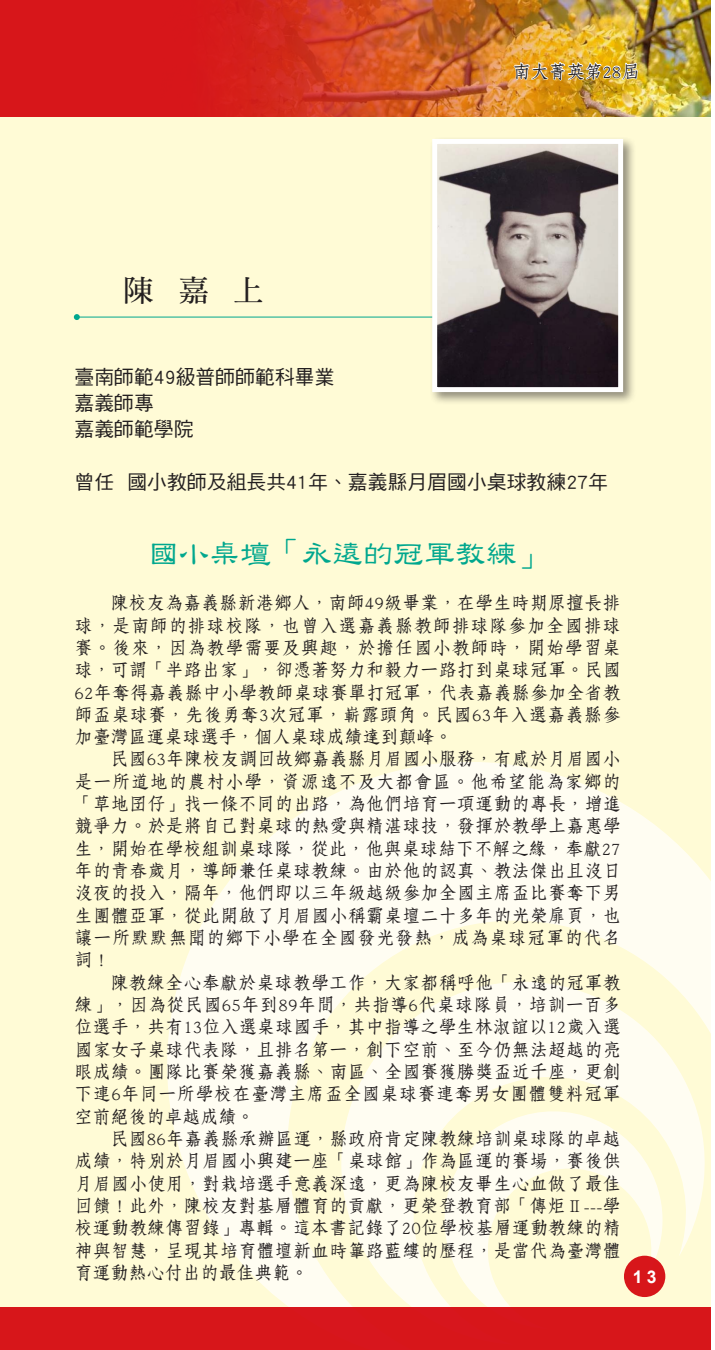
<style>
.page{position:relative;width:715px;height:1350px;background:#fff}
.page>*{position:absolute;margin:0;border:0;box-sizing:border-box;transform-origin:0 0}
.t1{font:30.97px "DF Li Shu Std W5";color:#00a78e}
.t2{font:29.75px "DF Ming Std W7";color:#231f20}
.t3{font:19.78px/26.1px "DF Hei Std W5";color:#231f20}
.t4{font:18.03px/22.4px "DF Fang Song Std W6";letter-spacing:.01em;color:#231f20;text-align:justify}
.t5{font:700 17.5px "Arial";color:#fff}
</style>
<div class="page">
<div style="left:0;top:0;width:709px;height:1349px;background:#fffbd6"></div>
<img style="left:0;top:0;width:709px;height:117px">
<svg style="left:167px;top:718px;width:544px;height:631px;fill:#fffdf2"></svg>
<svg style="left:315px;top:956px;width:396px;height:388px;fill:#fffdf2"></svg>
<svg style="left:429px;top:1095px;width:239px;height:212px"></svg>
<div style="left:0;top:1307px;width:709px;height:42px;background:#d7171f"></div>
<div style="left:623px;top:1255px;width:42px;height:41px;background:#d7171f;border-radius:50%"></div>
<hr style="left:76px;top:317px;width:377px;height:1px;background:#00a78e">
<svg style="left:74px;top:314px;width:6px;height:6px"></svg>
<div style="left:429px;top:136px;width:207px;height:269px;background:#231f20;opacity:.5"></div>
<img style="left:438px;top:145px;width:179px;height:241px">
<div style="left:432px;top:139px;width:191px;height:253px;border:5px solid #fff"></div>
<img style="left:512px;top:31px;width:126px;height:66px">
<h2 class="t2" style="left:124px;top:275px;width:140px">陳 嘉 上</h2>
<p class="t4" style="left:512px;top:60px;width:128px">南大菁英第28屆</p>
<p class="t3" style="left:74px;top:364px;width:261px">臺南師範49級普師師範科畢業嘉義師專<br>嘉義師範學院</p>
<p class="t3" style="left:74px;top:468px;width:535px">曾任 國小教師及組長共41年、嘉義縣月眉國小桌球教練27年</p>
<h1 class="t1" style="left:148px;top:537px;width:401px">國小桌壇「永遠的冠軍教練」</h1>
<p class="t4" style="left:74px;top:591px;width:547px;text-indent:36px">陳校友為嘉義縣新港鄉人，南師49級畢業，在學生時期原擅長排球，是南師的排球校隊，也曾入選嘉義縣教師排球隊參加全國排球賽。後來，因為教學需要及興趣，於擔任國小教師時，開始學習桌球，可謂「半路出家」，卻憑著努力和毅力一路打到桌球冠軍。民國62年奪得嘉義縣中小學教師桌球賽單打冠軍，代表嘉義縣參加全省教師盃桌球賽，先後勇奪3次冠軍，嶄露頭角。民國63年入選嘉義縣參加臺灣區運桌球選手，個人桌球成績達到顛峰。</p>
<p class="t4" style="left:74px;top:747px;width:547px;text-indent:36px">民國63年陳校友調回故鄉嘉義縣月眉國小服務，有感於月眉國小是一所道地的農村小學，資源遠不及大都會區。他希望能為家鄉的「草地囝仔」找一條不同的出路，為他們培育一項運動的專長，增進競爭力。於是將自己對桌球的熱愛與精湛球技，發揮於教學上嘉惠學生，開始在學校組訓桌球隊，從此，他與桌球結下不解之緣，奉獻27年的青春歲月，導師兼任桌球教練。由於他的認真、教法傑出且沒日沒夜的投入，隔年，他們即以三年級越級參加全國主席盃比賽奪下男生團體亞軍，從此開啟了月眉國小稱霸桌壇二十多年的光榮扉頁，也讓一所默默無聞的鄉下小學在全國發光發熱，成為桌球冠軍的代名詞！</p>
<p class="t4" style="left:74px;top:970px;width:547px;text-indent:36px">陳教練全心奉獻於桌球教學工作，大家都稱呼他「永遠的冠軍教練」，因為從民國65年到89年間，共指導6代桌球隊員，培訓一百多位選手，共有13位入選桌球國手，其中指導之學生林淑誼以12歲入選國家女子桌球代表隊，且排名第一，創下空前、至今仍無法超越的亮眼成績。團隊比賽榮獲嘉義縣、南區、全國賽獲勝獎盃近千座，更創下連6年同一所學校在臺灣主席盃全國桌球賽連奪男女團體雙料冠軍空前絕後的卓越成績。</p>
<p class="t4" style="left:74px;top:1127px;width:547px;text-indent:36px">民國86年嘉義縣承辦區運，縣政府肯定陳教練培訓桌球隊的卓越成績，特別於月眉國小興建一座「桌球館」作為區運的賽場，賽後供月眉國小使用，對栽培選手意義深遠，更為陳校友畢生心血做了最佳回饋！此外，陳校友對基層體育的貢獻，更榮登教育部「傳炬Ⅱ---學校運動教練傳習錄」專輯。這本書記錄了20位學校基層運動教練的精神與智慧，呈現其培育體壇新血時篳路藍縷的歷程，是當代為臺灣體育運動熱心付出的最佳典範。</p>
<p class="t5" style="left:632px;top:1264px;width:25px">13</p>
</div>
